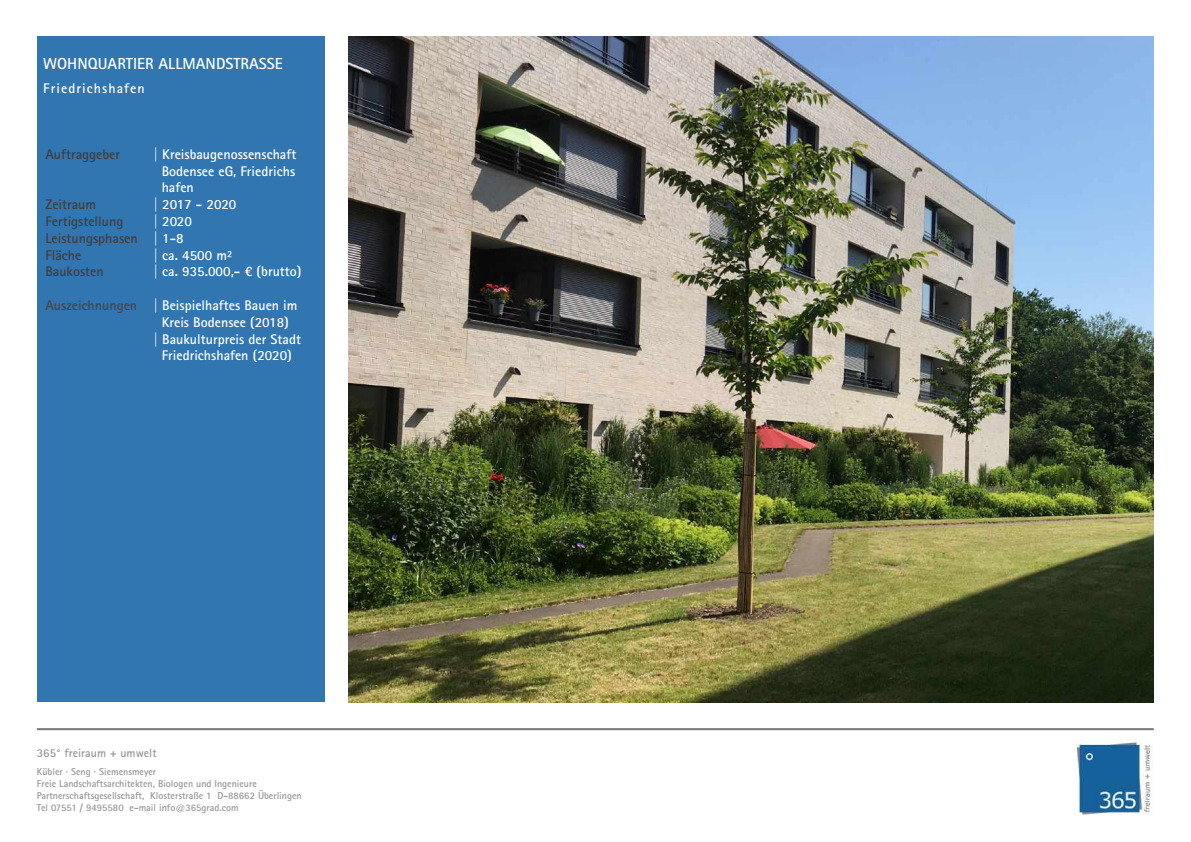
<style>
.page{position:relative;width:1191px;height:842px;background:#fff}
.page>*{position:absolute;margin:0;border:0;box-sizing:border-box;transform-origin:0 0}
.t1{font:700 16px "Agfa Rotis Sans Serif";color:#fff}
.t2{font:700 14px/16.8px "Agfa Rotis Sans Serif";color:#fff;text-align:justify}
.t3{font:700 14px/16.8px "Agfa Rotis Sans Serif";color:#3e3e3f}
.t4{font:700 14px "Agfa Rotis Sans Serif";letter-spacing:.075em;color:#fff}
.t5{font:700 12px "Agfa Rotis Sans Serif";color:#969696}
.t6{font:700 10px/12px "Agfa Rotis Sans Serif";color:#969696}
.s1{color:#fff}
.s2{color:#454647}
</style>
<div class="page">
<hr style="left:37px;top:728px;width:1116px;height:2px;background:#787677">
<img style="left:1075px;top:739px;width:78px;height:76px">
<div style="left:37px;top:37px;width:288px;height:665px;background:#3175b1"></div>
<img style="left:349px;top:37px;width:804px;height:665px">
<p class="t1" style="left:43px;top:53px;width:241px">WOHNQUARTIER ALLMANDSTRASSE</p>
<p class="t4" style="left:43px;top:79px;width:103px">Friedrichshafen</p>
<p class="t3" style="left:45px;top:145px;width:76px">Auftraggeber</p>
<p class="t2" style="left:162px;top:145px;width:136px;text-indent:-8px">| Kreisbaugenossenschaft Bodensee eG, Friedrichs hafen</p>
<p class="t3" style="left:45px;top:196px;width:52px">Zeitraum</p>
<p class="t2" style="left:153px;top:196px;width:84px">| 2017 - 2020</p>
<p class="t3" style="left:45px;top:213px;width:80px">Fertigstellung</p>
<p class="t3" style="left:45px;top:213px;width:148px;text-indent:108px"><span class="s1">| 2020<br></span>Leistungsphasen <span class="s1">| 1-8<br></span>Fläche</p>
<p class="t2" style="left:153px;top:246px;width:80px">| ca. 4500 m²</p>
<p class="t3" style="left:45px;top:263px;width:60px">Baukosten</p>
<p class="t2" style="left:153px;top:263px;width:150px">| ca. 935.000,- € (brutto)</p>
<p class="t2" style="left:45px;top:297px;width:254px"><span class="s2">Auszeichnungen</span> | Beispielhaftes Bauen im</p>
<p class="t2" style="left:162px;top:313px;width:129px">Kreis Bodensee (2018)</p>
<p class="t2" style="left:153px;top:330px;width:149px">| Baukulturpreis der Stadt</p>
<p class="t2" style="left:162px;top:347px;width:132px">Friedrichshafen (2020)</p>
<p class="t5" style="left:37px;top:745px;width:121px">365° freiraum + umwelt</p>
<p class="t6" style="left:37px;top:765px;width:266px">Kübler · Seng · Siemensmeyer<br>Freie Landschaftsarchitekten, Biologen und Ingenieure Partnerschaftsgesellschaft, Klosterstraße 1 D-88662 Überlingen Tel 07551 / 9495580 e-mail info@365grad.com</p>
</div>
